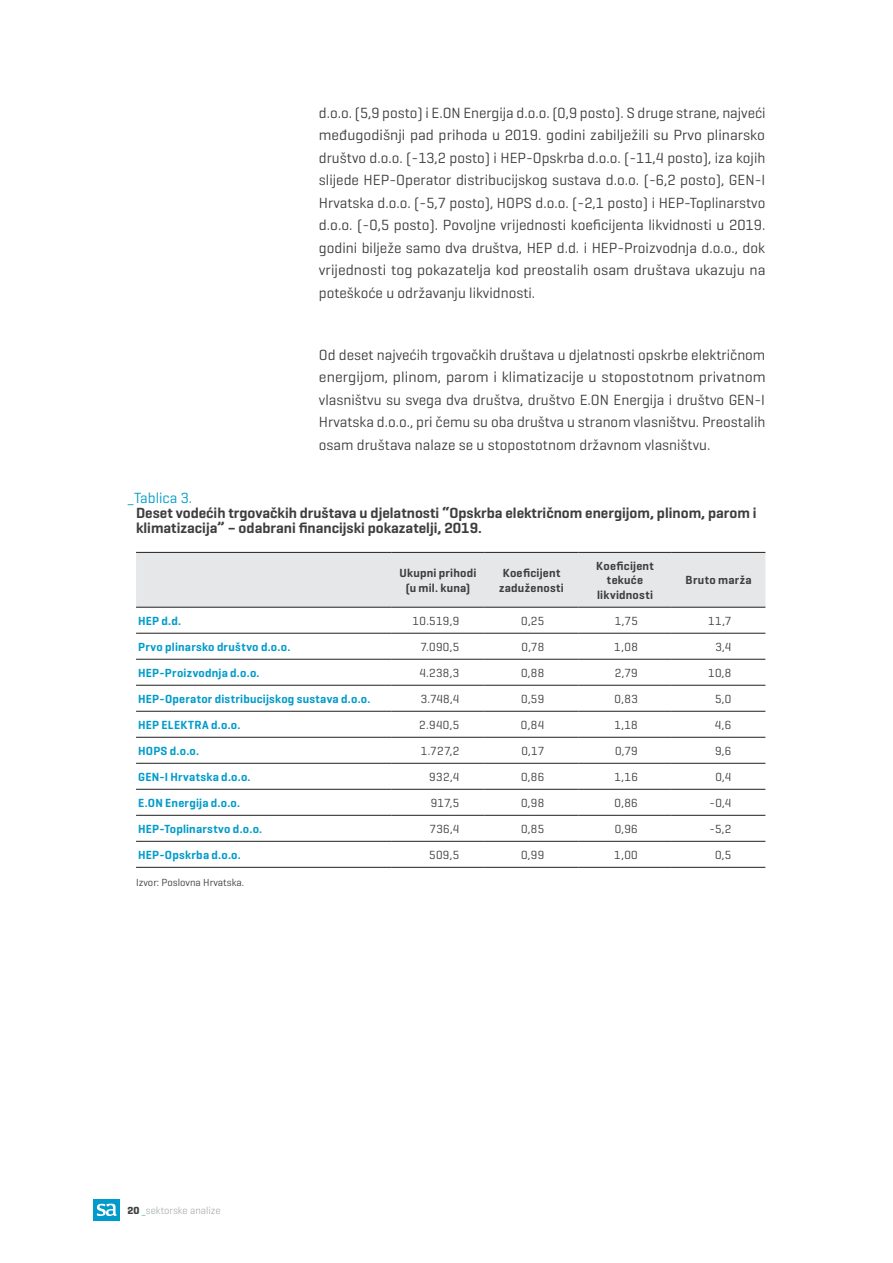
<style>
.page{position:relative;width:893px;height:1263px;background:#fff}
.page>*{position:absolute;margin:0;border:0;box-sizing:border-box;transform-origin:0 0}
.t1{font:15px/22.5px "Geogrotesque";color:#3e3e3f;text-align:justify}
.t2{font:600 15px/15px "Geogrotesque";color:#3e3e3f}
.t3{font:15px "Geogrotesque";color:#009bca}
.t4{font:600 12px "Geogrotesque";letter-spacing:.02em;color:#009bca}
.t5{font:12px "Geogrotesque";letter-spacing:.03em;color:#3e3e3f}
.t6{font:600 12px/14.4px "Geogrotesque";letter-spacing:.02em;color:#3e3e3f;text-align:center}
.t7{font:10.5px "Geogrotesque";color:#3e3e3f}
.t8{font:300 10.5px "Geogrotesque";color:#9d9fa2}
.s1{font-weight:700;color:#3e3e3f}
.s2{color:#009bca}
</style>
<div class="page">
<div style="left:94px;top:1199px;width:26px;height:21px;background:#009bca"></div>
<svg style="left:97px;top:1203px;width:20px;height:13px"></svg>
<div style="left:136px;top:553px;width:629px;height:54px;background:#e6e7e9"></div>
<hr style="left:136px;top:552px;width:255px;height:1px;background:#231f20">
<hr style="left:391px;top:552px;width:94px;height:1px;background:#231f20">
<hr style="left:485px;top:552px;width:93px;height:1px;background:#231f20">
<hr style="left:578px;top:552px;width:94px;height:1px;background:#231f20">
<hr style="left:672px;top:552px;width:93px;height:1px;background:#231f20">
<hr style="left:136px;top:607px;width:255px;height:1px;background:#231f20">
<hr style="left:391px;top:607px;width:94px;height:1px;background:#231f20">
<hr style="left:485px;top:607px;width:93px;height:1px;background:#231f20">
<hr style="left:578px;top:607px;width:94px;height:1px;background:#231f20">
<hr style="left:672px;top:607px;width:93px;height:1px;background:#231f20">
<hr style="left:136px;top:633px;width:255px;height:1px;background:#231f20">
<hr style="left:391px;top:633px;width:94px;height:1px;background:#231f20">
<hr style="left:485px;top:633px;width:93px;height:1px;background:#231f20">
<hr style="left:578px;top:633px;width:94px;height:1px;background:#231f20">
<hr style="left:672px;top:633px;width:93px;height:1px;background:#231f20">
<hr style="left:136px;top:659px;width:255px;height:1px;background:#231f20">
<hr style="left:391px;top:659px;width:94px;height:1px;background:#231f20">
<hr style="left:485px;top:659px;width:93px;height:1px;background:#231f20">
<hr style="left:578px;top:659px;width:94px;height:1px;background:#231f20">
<hr style="left:672px;top:659px;width:93px;height:1px;background:#231f20">
<hr style="left:136px;top:685px;width:255px;height:1px;background:#231f20">
<hr style="left:391px;top:685px;width:94px;height:1px;background:#231f20">
<hr style="left:485px;top:685px;width:93px;height:1px;background:#231f20">
<hr style="left:578px;top:685px;width:94px;height:1px;background:#231f20">
<hr style="left:672px;top:685px;width:93px;height:1px;background:#231f20">
<hr style="left:136px;top:711px;width:255px;height:1px;background:#231f20">
<hr style="left:391px;top:711px;width:94px;height:1px;background:#231f20">
<hr style="left:485px;top:711px;width:93px;height:1px;background:#231f20">
<hr style="left:578px;top:711px;width:94px;height:1px;background:#231f20">
<hr style="left:672px;top:711px;width:93px;height:1px;background:#231f20">
<hr style="left:136px;top:737px;width:255px;height:1px;background:#231f20">
<hr style="left:391px;top:737px;width:94px;height:1px;background:#231f20">
<hr style="left:485px;top:737px;width:93px;height:1px;background:#231f20">
<hr style="left:578px;top:737px;width:94px;height:1px;background:#231f20">
<hr style="left:672px;top:737px;width:93px;height:1px;background:#231f20">
<hr style="left:136px;top:763px;width:255px;height:1px;background:#231f20">
<hr style="left:391px;top:763px;width:94px;height:1px;background:#231f20">
<hr style="left:485px;top:763px;width:93px;height:1px;background:#231f20">
<hr style="left:578px;top:763px;width:94px;height:1px;background:#231f20">
<hr style="left:672px;top:763px;width:93px;height:1px;background:#231f20">
<hr style="left:136px;top:789px;width:255px;height:1px;background:#231f20">
<hr style="left:391px;top:789px;width:94px;height:1px;background:#231f20">
<hr style="left:485px;top:789px;width:93px;height:1px;background:#231f20">
<hr style="left:578px;top:789px;width:94px;height:1px;background:#231f20">
<hr style="left:672px;top:789px;width:93px;height:1px;background:#231f20">
<hr style="left:136px;top:815px;width:255px;height:1px;background:#231f20">
<hr style="left:391px;top:815px;width:94px;height:1px;background:#231f20">
<hr style="left:485px;top:815px;width:93px;height:1px;background:#231f20">
<hr style="left:578px;top:815px;width:94px;height:1px;background:#231f20">
<hr style="left:672px;top:815px;width:93px;height:1px;background:#231f20">
<hr style="left:136px;top:841px;width:255px;height:1px;background:#231f20">
<hr style="left:391px;top:841px;width:94px;height:1px;background:#231f20">
<hr style="left:485px;top:841px;width:93px;height:1px;background:#231f20">
<hr style="left:578px;top:841px;width:94px;height:1px;background:#231f20">
<hr style="left:672px;top:841px;width:93px;height:1px;background:#231f20">
<hr style="left:136px;top:867px;width:255px;height:1px;background:#231f20">
<hr style="left:391px;top:867px;width:94px;height:1px;background:#231f20">
<hr style="left:485px;top:867px;width:93px;height:1px;background:#231f20">
<hr style="left:578px;top:867px;width:94px;height:1px;background:#231f20">
<hr style="left:672px;top:867px;width:93px;height:1px;background:#231f20">
<p class="t1" style="left:319px;top:101px;width:448px">d.o.o. (5,9 posto) i E.ON Energija d.o.o. (0,9 posto). S druge strane, najveći međugodišnji pad prihoda u 2019. godini zabilježili su Prvo plinarsko društvo d.o.o. (-13,2 posto) i HEP-Opskrba d.o.o. (-11,4 posto), iza kojih slijede HEP-Operator distribucijskog sustava d.o.o. (-6,2 posto), GEN-I Hrvatska d.o.o. (-5,7 posto), HOPS d.o.o. (-2,1 posto) i HEP-Toplinarstvo d.o.o. (-0,5 posto). Povoljne vrijednosti koeficijenta likvidnosti u 2019. godini bilježe samo dva društva, HEP d.d. i HEP-Proizvodnja d.o.o., dok vrijednosti tog pokazatelja kod preostalih osam društava ukazuju na poteškoće u održavanju likvidnosti.</p>
<p class="t1" style="left:319px;top:343px;width:448px">Od deset najvećih trgovačkih društava u djelatnosti opskrbe električnom energijom, plinom, parom i klimatizacije u stopostotnom privatnom vlasništvu su svega dva društva, društvo E.ON Energija i društvo GEN-I Hrvatska d.o.o., pri čemu su oba društva u stranom vlasništvu. Preostalih osam društava nalaze se u stopostotnom državnom vlasništvu.</p>
<p class="t3" style="left:128px;top:489px;width:66px">_Tablica 3.</p>
<p class="t2" style="left:136px;top:506px;width:622px">Deset vodećih trgovačkih društava u djelatnosti “Opskrba električnom energijom, plinom, parom i klimatizacija” – odabrani financijski pokazatelji, 2019.</p>
<p class="t6" style="left:400px;top:566px;width:78px">Ukupni prihodi (u mil. kuna)</p>
<p class="t6" style="left:499px;top:566px;width:66px;text-align:left">Koeficijent zaduženosti</p>
<p class="t6" style="left:596px;top:558px;width:59px">Koeficijent tekuće likvidnosti</p>
<p class="t6" style="left:686px;top:573px;width:67px">Bruto marža</p>
<p class="t4" style="left:138px;top:613px;width:45px">HEP d.d.</p>
<p class="t5" style="left:413px;top:613px;width:48px">10.519,9</p>
<p class="t5" style="left:521px;top:613px;width:25px">0,25</p>
<p class="t5" style="left:615px;top:613px;width:24px">1,75</p>
<p class="t5" style="left:708px;top:613px;width:25px">11,7</p>
<p class="t4" style="left:138px;top:639px;width:154px">Prvo plinarsko društvo d.o.o.</p>
<p class="t5" style="left:420px;top:639px;width:40px">7.090,5</p>
<p class="t5" style="left:521px;top:639px;width:24px">0,78</p>
<p class="t5" style="left:614px;top:639px;width:25px">1,08</p>
<p class="t5" style="left:715px;top:639px;width:17px">3,4</p>
<p class="t4" style="left:138px;top:665px;width:123px">HEP-Proizvodnja d.o.o.</p>
<p class="t5" style="left:419px;top:665px;width:41px">4.238,3</p>
<p class="t5" style="left:521px;top:665px;width:25px">0,88</p>
<p class="t5" style="left:615px;top:665px;width:24px">2,79</p>
<p class="t5" style="left:708px;top:665px;width:25px">10,8</p>
<p class="t4" style="left:138px;top:691px;width:234px">HEP-Operator distribucijskog sustava d.o.o.</p>
<p class="t5" style="left:421px;top:691px;width:40px">3.748,4</p>
<p class="t5" style="left:521px;top:691px;width:25px">0,59</p>
<p class="t5" style="left:615px;top:691px;width:25px">0,83</p>
<p class="t5" style="left:715px;top:691px;width:18px">5,0</p>
<p class="t4" style="left:138px;top:717px;width:104px">HEP ELEKTRA d.o.o.</p>
<p class="t5" style="left:419px;top:717px;width:41px">2.940,5</p>
<p class="t5" style="left:521px;top:717px;width:25px">0,84</p>
<p class="t5" style="left:614px;top:717px;width:25px">1,18</p>
<p class="t5" style="left:715px;top:717px;width:18px">4,6</p>
<p class="t4" style="left:138px;top:743px;width:62px">HOPS d.o.o.</p>
<p class="t5" style="left:421px;top:743px;width:40px">1.727,2</p>
<p class="t5" style="left:521px;top:743px;width:24px">0,17</p>
<p class="t5" style="left:615px;top:743px;width:24px">0,79</p>
<p class="t5" style="left:715px;top:743px;width:18px">9,6</p>
<p class="t4" style="left:138px;top:769px;width:114px">GEN-I Hrvatska d.o.o.</p>
<p class="t5" style="left:429px;top:769px;width:31px">932,4</p>
<p class="t5" style="left:521px;top:769px;width:25px">0,86</p>
<p class="t5" style="left:614px;top:769px;width:25px">1,16</p>
<p class="t5" style="left:715px;top:769px;width:18px">0,4</p>
<p class="t4" style="left:138px;top:795px;width:104px">E.ON Energija d.o.o.</p>
<p class="t5" style="left:431px;top:795px;width:30px">917,5</p>
<p class="t5" style="left:521px;top:795px;width:25px">0,98</p>
<p class="t5" style="left:615px;top:795px;width:25px">0,86</p>
<p class="t5" style="left:709px;top:795px;width:23px">-0,4</p>
<p class="t4" style="left:138px;top:821px;width:126px">HEP-Toplinarstvo d.o.o.</p>
<p class="t5" style="left:429px;top:821px;width:31px">736,4</p>
<p class="t5" style="left:521px;top:821px;width:25px">0,85</p>
<p class="t5" style="left:615px;top:821px;width:25px">0,96</p>
<p class="t5" style="left:710px;top:821px;width:23px">-5,2</p>
<p class="t4" style="left:138px;top:847px;width:104px">HEP-Opskrba d.o.o.</p>
<p class="t5" style="left:429px;top:847px;width:32px">509,5</p>
<p class="t5" style="left:521px;top:847px;width:25px">0,99</p>
<p class="t5" style="left:614px;top:847px;width:25px">1,00</p>
<p class="t5" style="left:715px;top:847px;width:18px">0,5</p>
<p class="t7" style="left:136px;top:876px;width:110px">Izvor: Poslovna Hrvatska.</p>
<p class="t8" style="left:128px;top:1204px;width:95px"><span class="s1">20</span> <span class="s2">_</span>sektorske analize</p>
</div>
